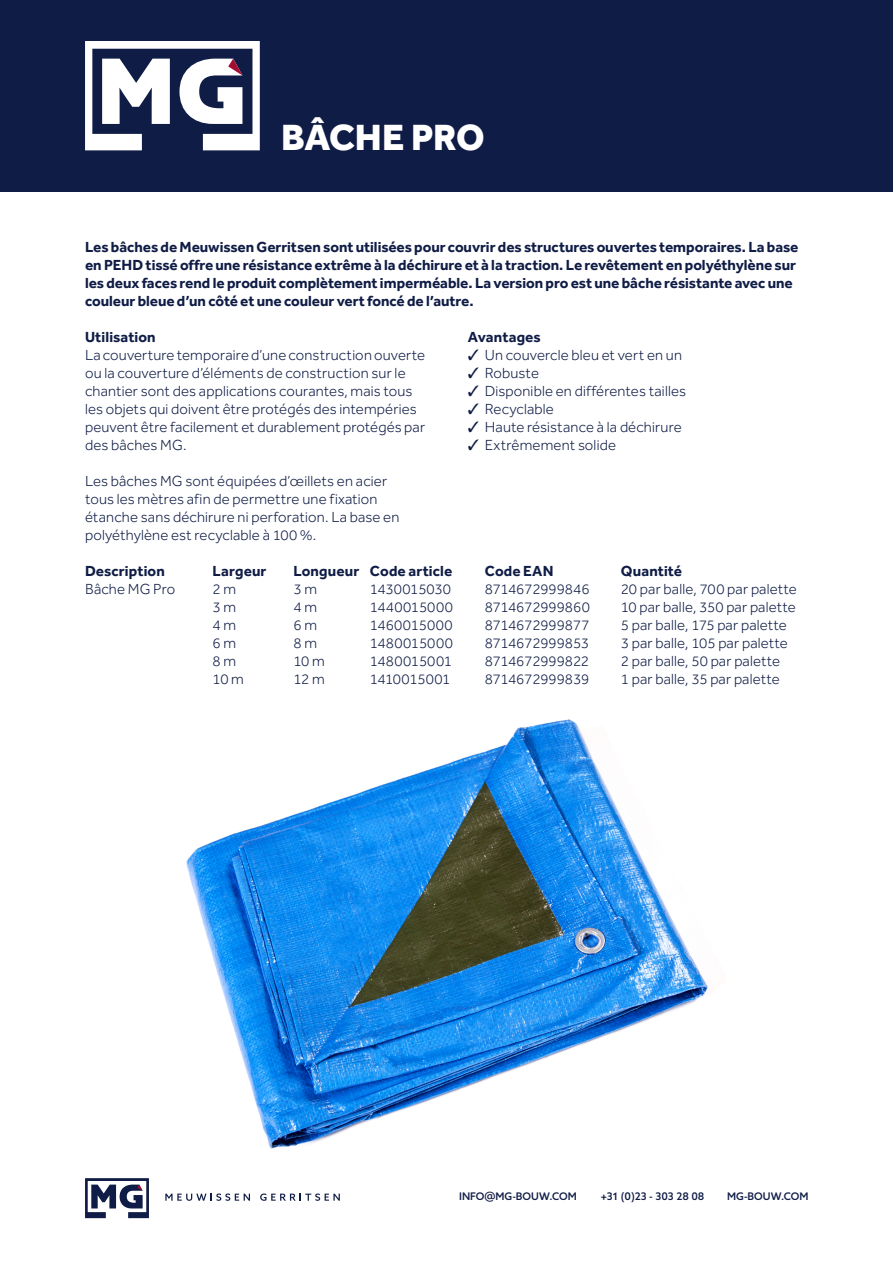
<style>
.page{position:relative;width:893px;height:1263px;background:#fff}
.page>*{position:absolute;margin:0;border:0;box-sizing:border-box;transform-origin:0 0}
.t1{font:800 37.5px "Effra";letter-spacing:-.01em;color:#fff}
.t2{font:300 15px/18px "Effra";letter-spacing:.01em;color:#0f1c45}
.t3{font:700 15px/18px "Effra";color:#0f1c45}
.t4{font:300 15px "Effra";letter-spacing:-.01em;color:#0f1c45}
.t5{font:300 15px "Effra";letter-spacing:-.025em;color:#0f1c45}
.t6{font:500 10.5px "Azo Sans";color:#0f1c45}
.s1{font-size:13.5px}
</style>
<div class="page">
<div style="left:0;top:0;width:893px;height:191px;background:#0f1c45"></div>
<img style="left:186px;top:719px;width:522px;height:430px">
<svg style="left:85px;top:41px;width:175px;height:109px"></svg>
<svg style="left:165px;top:1193px;width:85px;height:8px"></svg>
<svg style="left:260px;top:1193px;width:80px;height:8px"></svg>
<svg style="left:85px;top:1178px;width:64px;height:40px"></svg>
<h1 class="t1" style="left:281px;top:115px;width:205px">BÂCHE PRO</h1>
<p class="t3" style="left:85px;top:239px;width:715px">Les bâches de Meuwissen Gerritsen sont utilisées pour couvrir des structures ouvertes temporaires. La base en PEHD tissé offre une résistance extrême à la déchirure et à la traction. Le revêtement en polyéthylène sur les deux faces rend le produit complètement imperméable. La version pro est une bâche résistante avec une couleur bleue d’un côté et une couleur vert foncé de l’autre.</p>
<p class="t3" style="left:85px;top:329px;width:72px">Utilisation</p>
<p class="t2" style="left:85px;top:348px;width:342px">La couverture temporaire d’une construction ouverte ou la couverture d’éléments de construction sur le chantier sont des applications courantes, mais tous les objets qui doivent être protégés des intempéries peuvent être facilement et durablement protégés par des bâches MG.</p>
<p class="t2" style="left:85px;top:474px;width:316px">Les bâches MG sont équipées d’œillets en acier tous les mètres afin de permettre une fixation étanche sans déchirure ni perforation. La base en polyéthylène est recyclable à 100 %.</p>
<p class="t3" style="left:468px;top:329px;width:75px">Avantages</p>
<p class="t2" style="left:468px;top:348px;width:216px">✓ Un couvercle bleu et vert en un</p>
<p class="t2" style="left:468px;top:366px;width:73px">✓ Robuste</p>
<p class="t2" style="left:468px;top:384px;width:220px">✓ Disponible en différentes tailles</p>
<p class="t2" style="left:468px;top:402px;width:88px">✓ Recyclable</p>
<p class="t2" style="left:468px;top:420px;width:215px">✓ Haute résistance à la déchirure</p>
<p class="t2" style="left:468px;top:438px;width:150px">✓ Extrêmement solide</p>
<p class="t3" style="left:85px;top:563px;width:81px">Description</p>
<p class="t3" style="left:213px;top:563px;width:55px">Largeur</p>
<p class="t3" style="left:293px;top:563px;width:160px">Longueur Code article</p>
<p class="t3" style="left:485px;top:563px;width:70px">Code EAN</p>
<p class="t3" style="left:621px;top:563px;width:63px">Quantité</p>
<p class="t2" style="left:85px;top:582px;width:92px">Bâche MG Pro</p>
<p class="t2" style="left:213px;top:582px;width:25px">2 m</p>
<p class="t2" style="left:293px;top:582px;width:25px">3 m</p>
<p class="t2" style="left:370px;top:582px;width:83px">1430015030</p>
<p class="t2" style="left:485px;top:582px;width:106px">8714672999846</p>
<p class="t2" style="left:621px;top:582px;width:177px">20 par balle, 700 par palette</p>
<p class="t2" style="left:213px;top:600px;width:25px">3 m</p>
<p class="t2" style="left:293px;top:600px;width:25px">4 m</p>
<p class="t2" style="left:370px;top:600px;width:85px">1440015000</p>
<p class="t2" style="left:485px;top:600px;width:107px">8714672999860</p>
<p class="t2" style="left:621px;top:600px;width:176px">10 par balle, 350 par palette</p>
<p class="t2" style="left:213px;top:618px;width:25px">4 m</p>
<p class="t2" style="left:293px;top:618px;width:25px">6 m</p>
<p class="t2" style="left:370px;top:618px;width:84px">1460015000</p>
<p class="t2" style="left:485px;top:618px;width:106px">8714672999877</p>
<p class="t2" style="left:621px;top:618px;width:168px">5 par balle, 175 par palette</p>
<p class="t2" style="left:213px;top:636px;width:25px">6 m</p>
<p class="t2" style="left:293px;top:636px;width:25px">8 m</p>
<p class="t2" style="left:370px;top:636px;width:85px">1480015000</p>
<p class="t2" style="left:485px;top:636px;width:106px">8714672999853</p>
<p class="t2" style="left:621px;top:636px;width:169px">3 par balle, 105 par palette</p>
<p class="t2" style="left:213px;top:654px;width:25px">8 m</p>
<p class="t2" style="left:293px;top:654px;width:33px">10 m</p>
<p class="t2" style="left:370px;top:654px;width:84px">1480015001</p>
<p class="t4" style="left:485px;top:652px;width:106px">8714672999822</p>
<p class="t2" style="left:621px;top:654px;width:161px">2 par balle, 50 par palette</p>
<p class="t2" style="left:213px;top:672px;width:33px">10 m</p>
<p class="t2" style="left:293px;top:672px;width:33px">12 m</p>
<p class="t5" style="left:370px;top:670px;width:82px">1410015001</p>
<p class="t2" style="left:485px;top:672px;width:106px">8714672999839</p>
<p class="t2" style="left:621px;top:672px;width:161px">1 par balle, 35 par palette</p>
<p class="t6" style="left:459px;top:1190px;width:119px">INFO<span class="s1">@</span>MG-BOUW.COM</p>
<p class="t6" style="left:601px;top:1190px;width:105px">+31 (0)23 - 303 28 08</p>
<p class="t6" style="left:727px;top:1190px;width:83px">MG-BOUW.COM</p>
</div>
